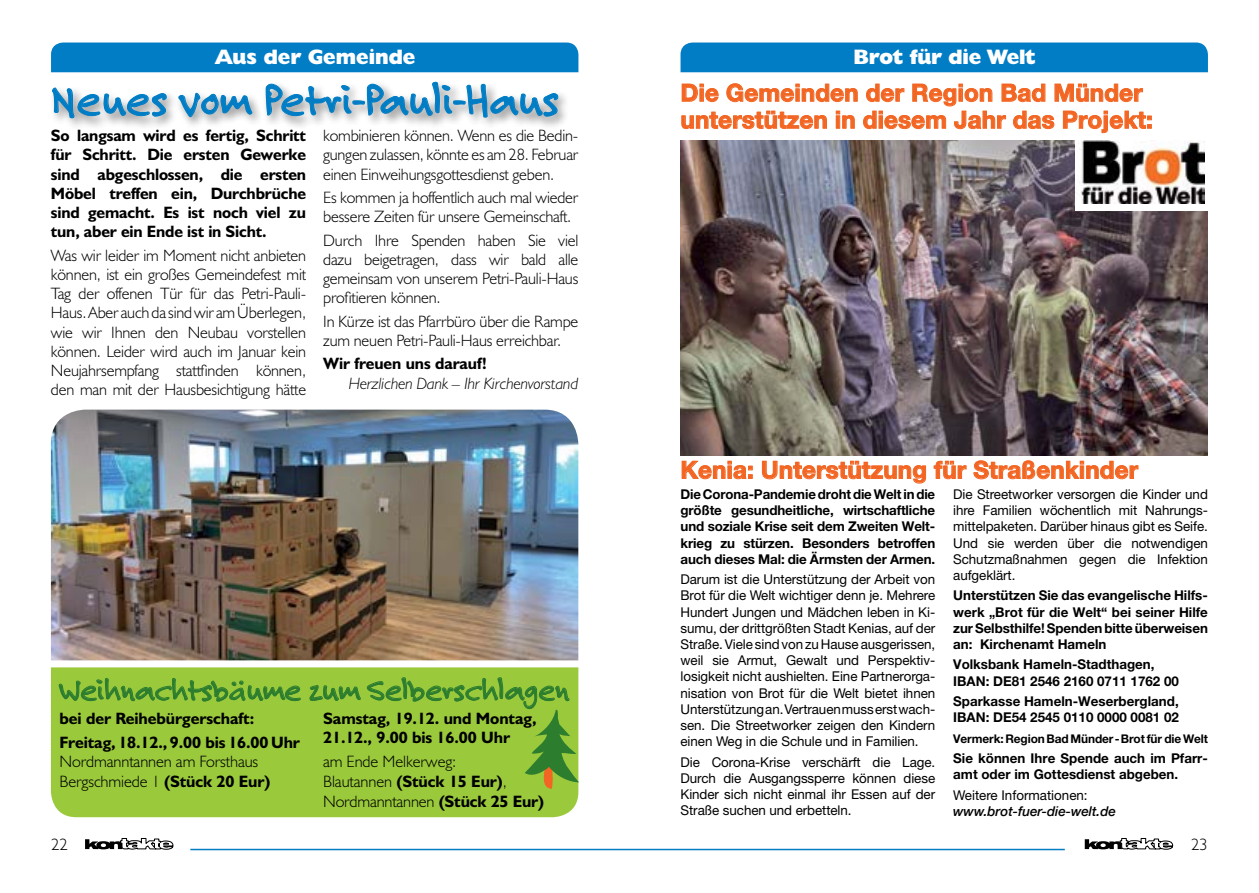
<style>
.page{position:relative;width:1259px;height:893px;background:#fff}
.page>*{position:absolute;margin:0;border:0;box-sizing:border-box;transform-origin:0 0}
.t1{font:48px "Felt Tip Roman";color:#007dc5}
.t2{font:33px "Felt Tip Roman";letter-spacing:-.01em;color:#2d7d2f}
.t3{font:700 24px/27px "Helvetica Neue LT";letter-spacing:.01em;color:#f26522}
.t4{font:800 21px "Humanist 521 BT";color:#fff}
.t5{font:300 16.5px/19.2px "Humanist 521 BT";letter-spacing:-.01em;color:#000}
.t6{font:700 16.5px/19.2px "Humanist 521 BT";letter-spacing:-.005em;color:#000}
.t7{font:italic 300 16.5px "Humanist 521 BT";letter-spacing:-.005em;color:#000}
.t8{font:13.5px/16.2px "Helvetica Neue LT";letter-spacing:-.005em;color:#000;text-align:justify}
.t9{font:700 13.5px/16.2px "Helvetica Neue LT";color:#000}
.t10{font:italic 500 13.5px "Helvetica Neue";color:#000}
.t11{font:700 12px "Helvetica Neue LT";letter-spacing:-.01em;color:#000}
.s1{font-weight:700}
</style>
<div class="page">
<svg style="left:85px;top:838px;width:89px;height:12px"></svg>
<svg style="left:1084px;top:838px;width:89px;height:12px"></svg>
<hr style="left:190px;top:849px;width:874px;height:1px;background:#007dc5">
<div style="left:680px;top:43px;width:528px;height:29px;background:#007dc5"></div>
<img style="left:680px;top:140px;width:528px;height:315px">
<div style="left:1075px;top:136px;width:137px;height:75px;background:#fff"></div>
<img style="left:1079px;top:141px;width:125px;height:63px">
<svg style="left:681px;top:461px;width:71px;height:18px"></svg>
<svg style="left:762px;top:461px;width:164px;height:23px"></svg>
<svg style="left:933px;top:461px;width:34px;height:18px"></svg>
<svg style="left:973px;top:460px;width:165px;height:20px"></svg>
<svg style="left:681px;top:83px;width:470px;height:50px"></svg>
<svg style="left:51px;top:42px;width:527px;height:85px"></svg>
<img style="left:51px;top:410px;width:527px;height:250px">
<div style="left:51px;top:667px;width:527px;height:150px;background:#9aca3c"></div>
<svg style="left:59px;top:648px;width:242px;height:87px;background:#99bd50"></svg>
<svg style="left:308px;top:677px;width:271px;height:112px;background:#90c23b"></svg>
<p class="t4" style="left:215px;top:43px;width:202px">Aus der Gemeinde</p>
<p class="t4" style="left:853px;top:43px;width:184px">Brot für die Welt</p>
<h1 class="t1" style="left:51px;top:71px;width:509px">Neues vom Petri-Pauli-Haus</h1>
<p class="t6" style="left:51px;top:126px;width:257px;text-align:justify">So langsam wird es fertig, Schritt für Schritt. Die ersten Gewerke sind abgeschlossen, die ersten Möbel treffen ein, Durchbrüche sind gemacht. Es ist noch viel zu tun, aber ein Ende ist in Sicht.</p>
<p class="t5" style="left:51px;top:245px;width:257px;text-align:justify">Was wir leider im Moment nicht anbieten können, ist ein großes Gemeindefest mit Tag der offenen Tür für das Petri-Pauli-Haus. Aber auch da sind wir am Überlegen, wie wir Ihnen den Neubau vorstellen können. Leider wird auch im Januar kein Neujahrsempfang stattfinden können, den man mit der Hausbesichtigung hätte</p>
<p class="t5" style="left:323px;top:126px;width:257px;text-align:justify">kombinieren können. Wenn es die Bedin&shy;gungen zulassen, könnte es am 28. Februar einen Einweihungsgottesdienst geben.</p>
<p class="t5" style="left:323px;top:188px;width:257px">Es kommen ja hoffentlich auch mal wieder bessere Zeiten für unsere Gemeinschaft.</p>
<p class="t5" style="left:323px;top:230px;width:257px;text-align:justify">Durch Ihre Spenden haben Sie viel dazu beigetragen, dass wir bald alle gemeinsam von unserem Petri-Pauli-Haus profitieren können.</p>
<p class="t5" style="left:323px;top:311px;width:257px">In Kürze ist das Pfarrbüro über die Rampe zum neuen Petri-Pauli-Haus erreichbar.</p>
<p class="t6" style="left:323px;top:354px;width:165px">Wir freuen uns darauf!</p>
<p class="t7" style="left:349px;top:373px;width:231px">Herzlichen Dank – Ihr Kirchenvorstand</p>
<h2 class="t2" style="left:59px;top:670px;width:512px">Weihnachtsbäume zum Selberschlagen</h2>
<p class="t6" style="left:59px;top:706px;width:242px;line-height:24px">bei der Reihebürgerschaft:<br>Freitag, 18.12., 9.00 bis 16.00 Uhr</p>
<p class="t5" style="left:59px;top:752px;width:212px;line-height:19.8px">Nordmanntannen am Forsthaus<br>Bergschmiede 1 <span class="s1">(Stück 20 Eur)</span></p>
<p class="t6" style="left:323px;top:708px;width:215px;line-height:19.8px">Samstag, 19.12. und Montag,<br>21.12., 9.00 bis 16.00 Uhr</p>
<p class="t5" style="left:323px;top:752px;width:222px;line-height:19.8px">am Ende Melkerweg:<br>Blautannen <span class="s1">(Stück 15 Eur)</span>,<br>Nordmanntannen <span class="s1">(Stück 25 Eur)</span></p>
<h3 class="t3" style="left:680px;top:79px;width:474px">Die Gemeinden der Region Bad Münder unterstützen in diesem Jahr das Projekt:</h3>
<h3 class="t3" style="left:680px;top:456px;width:459px">Kenia: Unterstützung für Straßenkinder</h3>
<p class="t9" style="left:680px;top:486px;width:256px;text-align:justify">Die Corona-Pandemie droht die Welt in die größte gesundheitliche, wirtschaftliche und soziale Krise seit dem Zweiten Welt&shy;krieg zu stürzen. Besonders betroffen auch dieses Mal: die Ärmsten der Armen.</p>
<p class="t8" style="left:680px;top:571px;width:256px">Darum ist die Unterstützung der Arbeit von Brot für die Welt wichtiger denn je. Mehrere Hundert Jungen und Mädchen leben in Ki&shy;sumu, der drittgrößten Stadt Kenias, auf der Straße. Viele sind von zu Hause ausgerissen, weil sie Armut, Gewalt und Perspektiv&shy;losigkeit nicht aushielten. Eine Partnerorga&shy;nisation von Brot für die Welt bietet ihnen Unterstützung an. Vertrauen muss erst wach&shy;sen. Die Streetworker zeigen den Kindern einen Weg in die Schule und in Familien.</p>
<p class="t8" style="left:680px;top:753px;width:256px">Die Corona-Krise verschärft die Lage.<br>Durch die Ausgangssperre können diese Kinder sich nicht einmal ihr Essen auf der Straße suchen und erbetteln.</p>
<p class="t8" style="left:953px;top:486px;width:256px">Die Streetworker versorgen die Kinder und ihre Familien wöchentlich mit Nahrungs&shy;mittelpaketen. Darüber hinaus gibt es Seife.<br>Und sie werden über die notwendigen Schutzmaßnahmen gegen die Infektion aufgeklärt.</p>
<p class="t9" style="left:953px;top:587px;width:256px;text-align:justify">Unterstützen Sie das evangelische Hilfs&shy;werk „Brot für die Welt“ bei seiner Hilfe zur Selbsthilfe! Spenden bitte überweisen an: Kirchenamt Hameln</p>
<p class="t9" style="left:953px;top:656px;width:227px">Volksbank Hameln-Stadthagen,<br>IBAN: DE81 2546 2160 0711 1762 00</p>
<p class="t9" style="left:953px;top:693px;width:227px">Sparkasse Hameln-Weserbergland,<br>IBAN: DE54 2545 0110 0000 0081 02</p>
<p class="t11" style="left:953px;top:731px;width:256px">Vermerk: Region Bad Münder -Brot für die Welt</p>
<p class="t9" style="left:953px;top:750px;width:256px">Sie können Ihre Spende auch im Pfarr&shy;amt oder im Gottesdienst abgeben.</p>
<p class="t8" style="left:953px;top:787px;width:136px">Weitere Informationen:</p>
<p class="t10" style="left:953px;top:800px;width:164px">www.brot-fuer-die-welt.de</p>
<p class="t5" style="left:51px;top:835px;width:18px">22</p>
<p class="t5" style="left:1191px;top:835px;width:18px">23</p>
</div>
